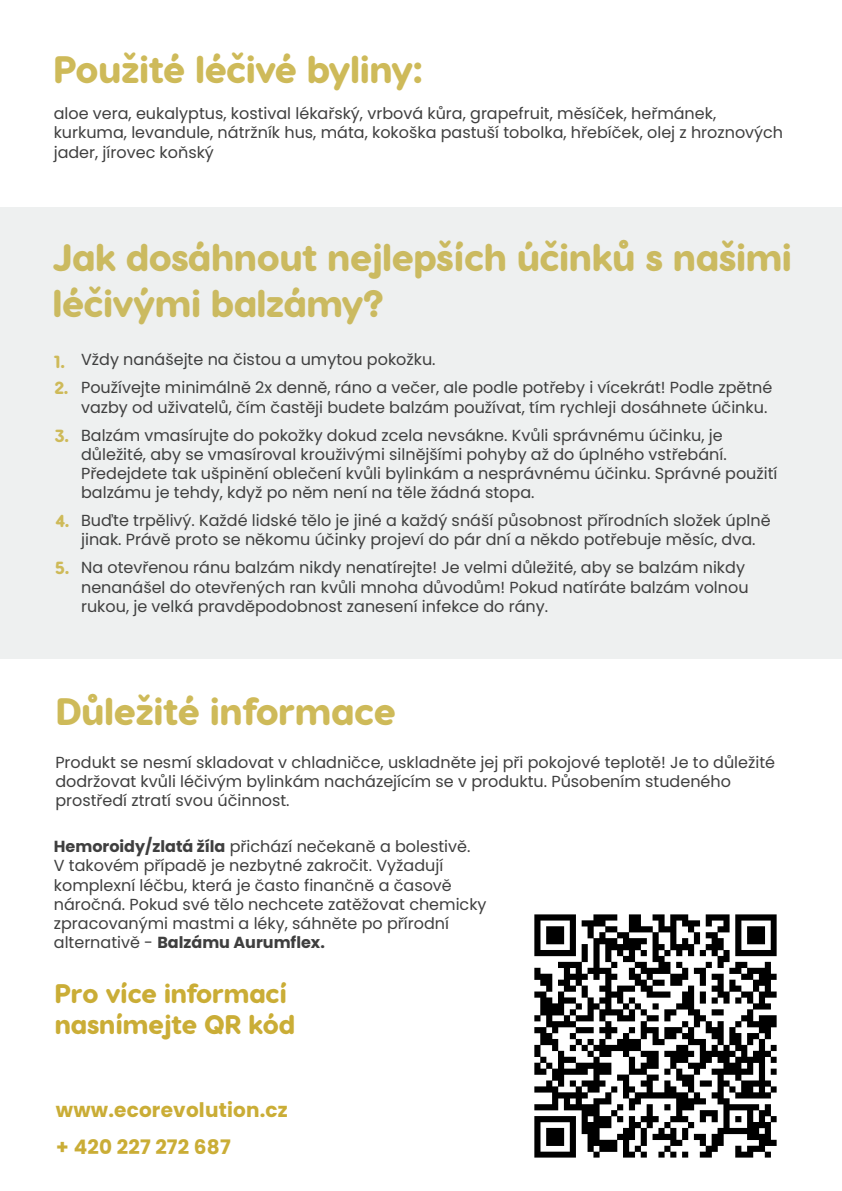
<style>
.page{position:relative;width:842px;height:1191px;background:#fff}
.page>*{position:absolute;margin:0;border:0;box-sizing:border-box;transform-origin:0 0}
.t1{font:800 38.2px/45.8px "Visby Round CF";letter-spacing:-.03em;color:#cbba60}
.t2{font:800 38.2px "Visby Round CF";letter-spacing:-.03em;color:#ceba59}
.t3{font:800 27px/30.6px "Visby Round CF";letter-spacing:-.03em;color:#caad36}
.t4{font:700 20px/37.4px "Poppins";letter-spacing:.01em;color:#caad36}
.t5{font:800 17.6px "Visby Round CF";color:#ceba59}
.t6{font:16px/19.2px "Poppins";color:#3f3f3f}
.s1{color:#d0ba59}
.s2{font-weight:700}
.s3{font-style:inherit}
</style>
<div class="page">
<div style="left:0;top:207px;width:842px;height:452px;background:#eef0f0"></div>
<img style="left:534px;top:914px;width:243px;height:244px">
<h1 class="t2" style="left:53px;top:45px;width:371px">Použité léčivé byliny:</h1>
<p class="t6" style="left:54px;top:104px;width:731px">aloe vera, eukalyptus, kostival lékařský, vrbová kůra, grapefruit, měsíček, heřmánek, kurkuma, levandule, nátržník hus, máta, kokoška pastuší tobolka, hřebíček, olej z hroznových jader, jírovec koňský</p>
<h1 class="t1" style="left:52px;top:234px;width:742px">Jak dosáhnout nejlepších účinků s našimi léčivými balzámy?</h1>
<p class="t6" style="left:81px;top:346px;width:693px;line-height:28px">Vždy nanášejte na čistou a umytou pokožku.<br>Používejte minimálně 2x denně, ráno a večer, ale podle potřeby i vícekrát! Podle zpětné</p>
<p class="t6" style="left:81px;top:393px;width:688px;line-height:28px">vazby od uživatelů, čím častěji budete balzám používat, tím rychleji dosáhnete účinku.<br>Balzám vmasírujte do pokožky dokud zcela nevsákne. Kvůli správnému účinku, je</p>
<p class="t6" style="left:81px;top:445px;width:698px">důležité, aby se vmasíroval krouživými silnějšími pohyby až do úplného vstřebání.<br>Předejdete tak ušpinění oblečení kvůli bylinkám a nesprávnému účinku. Správné použití balzámu je tehdy, když po něm není na těle žádná stopa.</p>
<p class="t6" style="left:81px;top:511px;width:691px">Buďte trpělivý. Každé lidské tělo je jiné a každý snáší působnost přírodních složek úplně jinak. Právě proto se někomu účinky projeví do pár dní a někdo potřebuje měsíc, dva.</p>
<p class="t6" style="left:81px;top:558px;width:669px">Na otevřenou ránu balzám nikdy nenatírejte! Je velmi důležité, aby se balzám nikdy nenanášel do otevřených ran kvůli mnoha důvodům! Pokud natíráte balzám volnou rukou, je velká pravděpodobnost zanesení infekce do rány.</p>
<p class="t5" style="left:54px;top:350px;width:13px">1.</p>
<p class="t5" style="left:54px;top:376px;width:15px">2.</p>
<p class="t5" style="left:54px;top:424px;width:16px">3.</p>
<p class="t5" style="left:55px;top:509px;width:16px">4.</p>
<p class="t5" style="left:55px;top:556px;width:15px">5.</p>
<h1 class="t2" style="left:55px;top:687px;width:342px">Důležité i<span class="s1">nf</span>ormace</h1>
<p class="t6" style="left:55px;top:753px;width:721px">Produkt se nesmí skladovat v chladničce, uskladněte jej při pokojové teplotě! Je to důležité dodržovat kvůli léčivým bylinkám nacházejícím se v produktu. Působením studeného prostředí ztratí svou účinnost.</p>
<p class="t6" style="left:54px;top:837px;width:434px"><span class="s2">Hemoroidy/zlatá žíla</span> přichází nečekaně a bolestivě.<br>V takovém případě je nezbytné zakročit. Vyžadují komplexní léčbu, která je často finančně a časově náročná. Pokud své tělo nechcete zatěžovat chemicky zpracovanými mastmi a léky, sáhněte po přírodní alternativě - <span class="s2">Balzámu Aurumflex.</span></p>
<h2 class="t3" style="left:54px;top:978px;width:243px">Pro více informací nasnímejte QR kód</h2>
<p class="t4" style="left:56px;top:1091px;width:233px">www.ecorevolution.cz <span class="s3">+ 420</span> 227 272 687</p>
</div>
